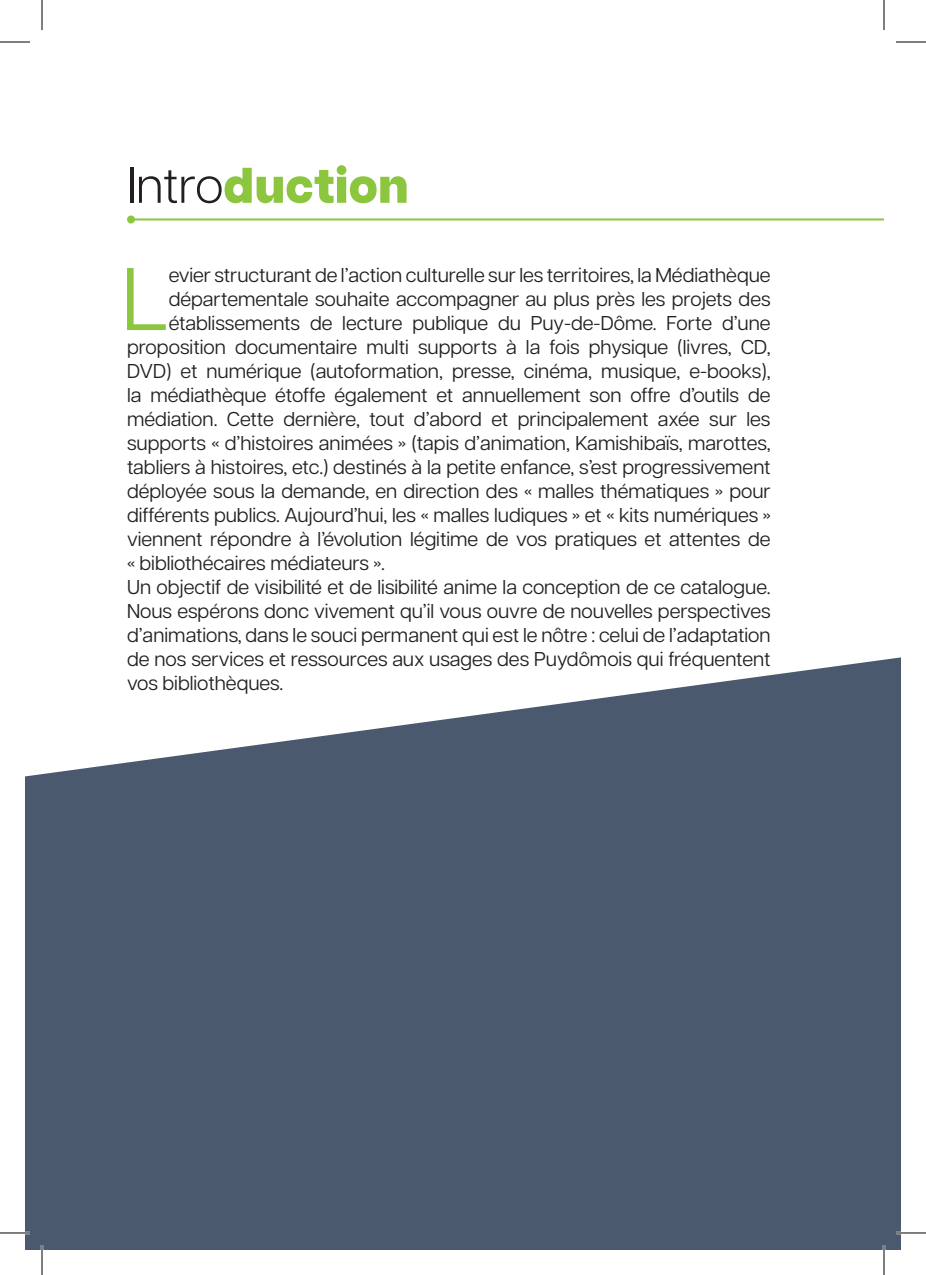
<style>
.page{position:relative;width:926px;height:1275px;background:#fff}
.page>*{position:absolute;margin:0;border:0;box-sizing:border-box;transform-origin:0 0}
.t1{font:88.6px "Articulat CF";color:#8bc63e}
.t2{font:800 50px "Articulat CF";color:#8bc63e}
.t3{font:20px "Articulat CF";color:#231f20}
.s1{font-weight:300;color:#231f20}
</style>
<div class="page">
<svg style="left:25px;top:657px;width:876px;height:593px;background:#5c697c"></svg>
<hr style="left:131px;top:218px;width:753px;height:2px;background:#8bc63e">
<div style="left:127px;top:215px;width:8px;height:8px;background:#8bc63e;border-radius:50%"></div>
<hr style="left:0;top:1231px;width:30px;height:3px;background:#fff">
<hr style="left:896px;top:1231px;width:30px;height:3px;background:#fff">
<hr style="left:41px;top:1245px;width:2px;height:30px;background:#fff">
<hr style="left:883px;top:1245px;width:2px;height:30px;background:#fff">
<hr style="left:0;top:42px;width:30px;height:1px;background:#000">
<hr style="left:896px;top:42px;width:30px;height:1px;background:#000">
<hr style="left:0;top:1232px;width:30px;height:1px;background:#000">
<hr style="left:896px;top:1232px;width:30px;height:1px;background:#000">
<hr style="left:42px;top:0;width:1px;height:30px;background:#000">
<hr style="left:42px;top:1245px;width:1px;height:30px;background:#000">
<hr style="left:884px;top:0;width:1px;height:30px;background:#000">
<hr style="left:884px;top:1245px;width:1px;height:30px;background:#000">
<h2 class="t2" style="left:127px;top:148px;width:283px"><span class="s1">Intro</span>duction</h2>
<h1 class="t1" style="left:122px;top:235px;width:48px">L</h1>
<p class="t3" style="left:169px;top:261px;width:603px">evier structurant de l’action culturelle sur les territoires, la Médiathèque</p>
<p class="t3" style="left:169px;top:285px;width:603px">départementale souhaite accompagner au plus près les projets des</p>
<p class="t3" style="left:169px;top:309px;width:603px">établissements de lecture publique du Puy-de-Dôme. Forte d’une</p>
<p class="t3" style="left:127px;top:333px;width:645px">proposition documentaire multi supports à la fois physique (livres, CD,</p>
<p class="t3" style="left:127px;top:357px;width:645px">DVD) et numérique (autoformation, presse, cinéma, musique, e-books),</p>
<p class="t3" style="left:127px;top:381px;width:645px">la médiathèque étoffe également et annuellement son offre d’outils de</p>
<p class="t3" style="left:127px;top:405px;width:645px">médiation. Cette dernière, tout d’abord et principalement axée sur les</p>
<p class="t3" style="left:127px;top:429px;width:645px">supports « d’histoires animées » (tapis d’animation, Kamishibaïs, marottes,</p>
<p class="t3" style="left:127px;top:453px;width:645px">tabliers à histoires, etc.) destinés à la petite enfance, s’est progressivement</p>
<p class="t3" style="left:127px;top:477px;width:645px">déployée sous la demande, en direction des « malles thématiques » pour</p>
<p class="t3" style="left:127px;top:501px;width:645px">différents publics. Aujourd’hui, les « malles ludiques » et « kits numériques »</p>
<p class="t3" style="left:127px;top:525px;width:645px">viennent répondre à l’évolution légitime de vos pratiques et attentes de</p>
<p class="t3" style="left:127px;top:549px;width:260px">« bibliothécaires médiateurs ».</p>
<p class="t3" style="left:127px;top:573px;width:645px">Un objectif de visibilité et de lisibilité anime la conception de ce catalogue.</p>
<p class="t3" style="left:127px;top:597px;width:645px">Nous espérons donc vivement qu’il vous ouvre de nouvelles perspectives</p>
<p class="t3" style="left:127px;top:621px;width:645px">d’animations, dans le souci permanent qui est le nôtre : celui de l’adaptation</p>
<p class="t3" style="left:127px;top:645px;width:645px">de nos services et ressources aux usages des Puydômois qui fréquentent</p>
<p class="t3" style="left:127px;top:669px;width:158px">vos bibliothèques.</p>
</div>
